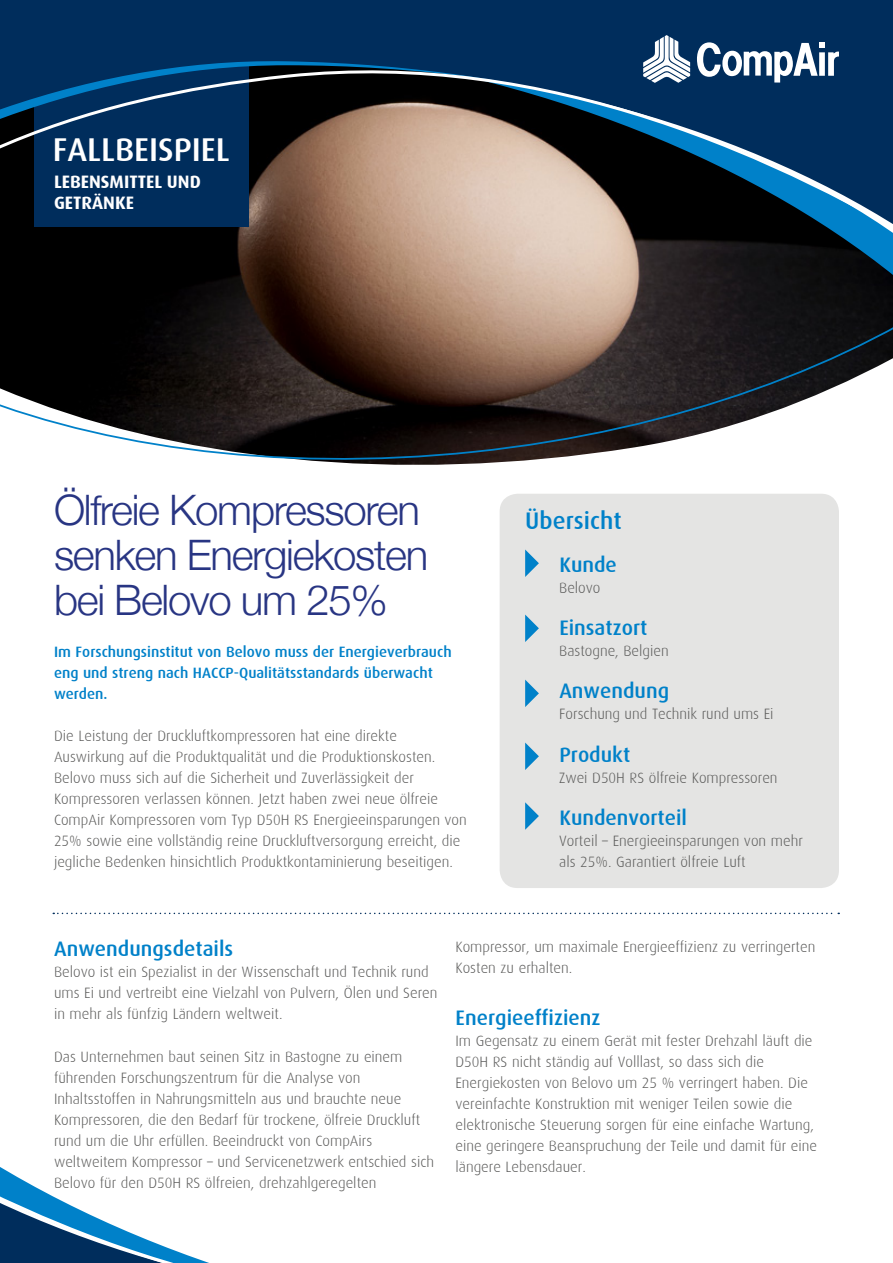
<style>
.page{position:relative;width:893px;height:1263px;background:#fff}
.page>*{position:absolute;margin:0;border:0;box-sizing:border-box;transform-origin:0 0}
.t1{font:300 42px/45px "Helvetica Neue";letter-spacing:-.03em;color:#283583}
.t2{font:500 33px "Dax";color:#fff}
.t3{font:500 24px "Dax";color:#0081c9}
.t4{font:500 21px "Dax";color:#0081c9}
.t5{font:700 18px/21.6px "Dax";color:#fff}
.t6{font:300 15px/21px "Dax";color:#575756}
.t7{font:500 15px/21px "Dax";color:#0081c9}
</style>
<div class="page">
<svg style="left:0;top:289px;width:893px;height:207px"></svg>
<svg style="left:0;top:263px;width:893px;height:26px;background:#4e4139"></svg>
<svg style="left:0;top:0;width:893px;height:263px;background:#2f4459"></svg>
<svg style="left:697px;top:42px;width:142px;height:41px"></svg>
<svg style="left:643px;top:35px;width:47px;height:48px"></svg>
<svg style="left:0;top:1167px;width:209px;height:96px"></svg>
<div style="left:500px;top:494px;width:339px;height:394px;background:#e4e4e3;border-radius:18px"></div>
<svg style="left:525px;top:549px;width:14px;height:28px"></svg>
<svg style="left:525px;top:614px;width:14px;height:28px"></svg>
<svg style="left:525px;top:680px;width:14px;height:27px"></svg>
<svg style="left:53px;top:913px;width:786px;height:1px"></svg>
<svg style="left:525px;top:742px;width:14px;height:28px"></svg>
<svg style="left:525px;top:802px;width:14px;height:28px"></svg>
<h2 class="t2" style="left:53px;top:132px;width:178px">FALLBEISPIEL</h2>
<p class="t5" style="left:54px;top:171px;width:148px">LEBENSMITTEL UND<br>GETRÄNKE</p>
<h1 class="t1" style="left:54px;top:484px;width:376px">Ölfreie Kompressoren senken Energiekosten bei Belovo um 25%</h1>
<p class="t7" style="left:54px;top:641px;width:399px">Im Forschungsinstitut von Belovo muss der Energieverbrauch eng und streng nach HACCP-Qualitätsstandards überwacht werden.</p>
<p class="t6" style="left:54px;top:725px;width:414px">Die Leistung der Druckluftkompressoren hat eine direkte Auswirkung auf die Produktqualität und die Produktionskosten.<br>Belovo muss sich auf die Sicherheit und Zuverlässigkeit der Kompressoren verlassen können. Jetzt haben zwei neue ölfreie CompAir Kompressoren vom Typ D50H RS Energieeinsparungen von 25% sowie eine vollständig reine Druckluftversorgung erreicht, die jegliche Bedenken hinsichtlich Produktkontaminierung beseitigen.</p>
<h3 class="t3" style="left:525px;top:507px;width:98px">Übersicht</h3>
<h3 class="t4" style="left:559px;top:553px;width:59px">Kunde</h3>
<p class="t6" style="left:559px;top:577px;width:43px">Belovo</p>
<h3 class="t4" style="left:559px;top:616px;width:90px">Einsatzort</h3>
<p class="t6" style="left:559px;top:641px;width:111px">Bastogne, Belgien</p>
<h3 class="t4" style="left:559px;top:679px;width:111px">Anwendung</h3>
<p class="t6" style="left:559px;top:704px;width:216px">Forschung und Technik rund ums Ei</p>
<h3 class="t4" style="left:559px;top:743px;width:72px">Produkt</h3>
<p class="t6" style="left:559px;top:767px;width:220px">Zwei D50H RS ölfreie Kompressoren</p>
<h3 class="t4" style="left:559px;top:806px;width:129px">Kundenvorteil</h3>
<p class="t6" style="left:559px;top:830px;width:245px">Vorteil – Energieeinsparungen von mehr als 25%. Garantiert ölfreie Luft</p>
<h3 class="t4" style="left:54px;top:937px;width:181px">Anwendungsdetails</h3>
<p class="t6" style="left:54px;top:962px;width:385px">Belovo ist ein Spezialist in der Wissenschaft und Technik rund ums Ei und vertreibt eine Vielzahl von Pulvern, Ölen und Seren in mehr als fünfzig Ländern weltweit.</p>
<p class="t6" style="left:54px;top:1046px;width:382px">Das Unternehmen baut seinen Sitz in Bastogne zu einem führenden Forschungszentrum für die Analyse von Inhaltsstoffen in Nahrungsmitteln aus und brauchte neue Kompressoren, die den Bedarf für trockene, ölfreie Druckluft rund um die Uhr erfüllen. Beeindruckt von CompAirs weltweitem Kompressor – und Servicenetzwerk entschied sich Belovo für den D50H RS ölfreien, drehzahlgeregelten</p>
<p class="t6" style="left:455px;top:936px;width:361px">Kompressor, um maximale Energieeffizienz zu verringerten<br>Kosten zu erhalten.</p>
<h3 class="t4" style="left:456px;top:1006px;width:146px">Energieeffizienz</h3>
<p class="t6" style="left:455px;top:1031px;width:363px">Im Gegensatz zu einem Gerät mit fester Drehzahl läuft die D50H RS nicht ständig auf Volllast, so dass sich die Energiekosten von Belovo um 25 % verringert haben. Die vereinfachte Konstruktion mit weniger Teilen sowie die elektronische Steuerung sorgen für eine einfache Wartung, eine geringere Beanspruchung der Teile und damit für eine längere Lebensdauer.</p>
</div>
